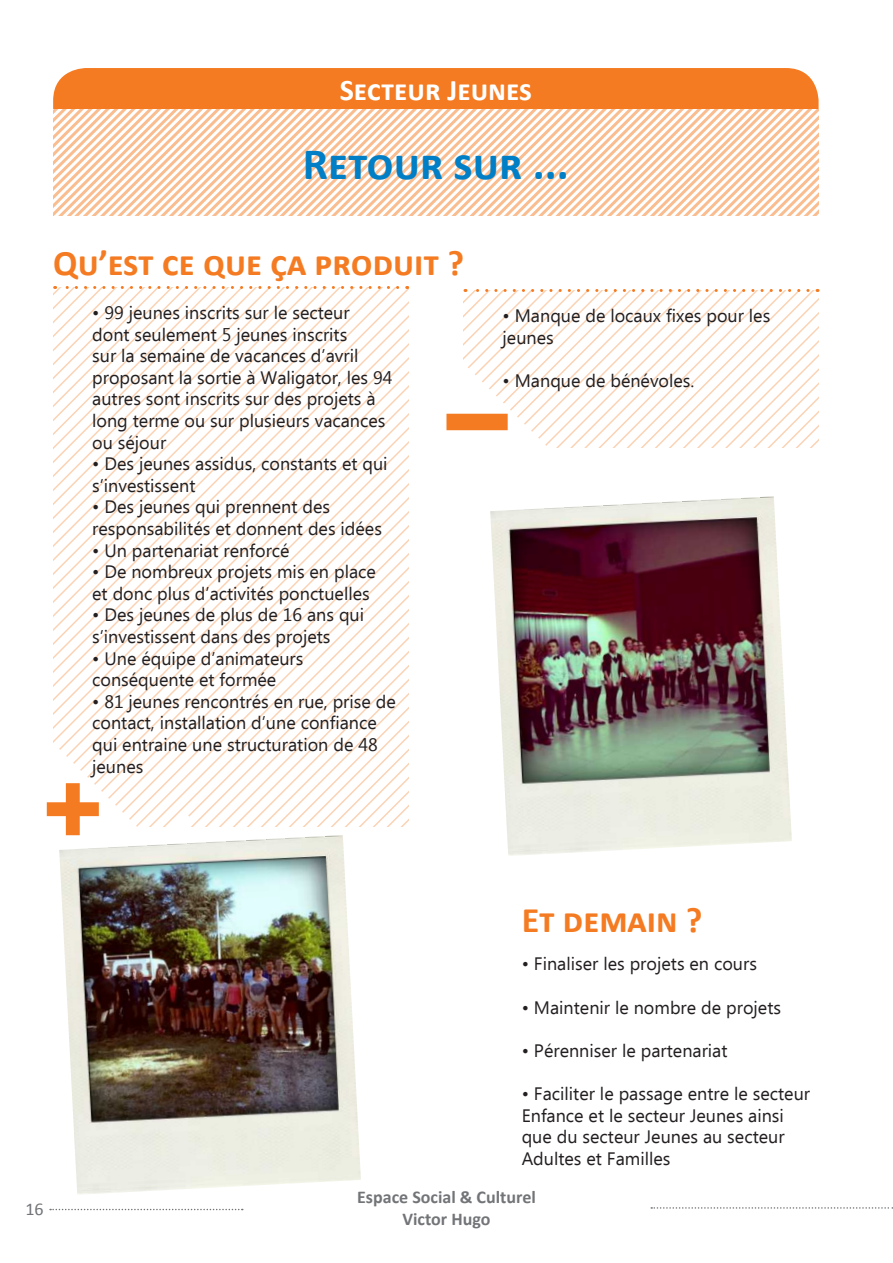
<style>
.page{position:relative;width:893px;height:1263px;background:#fff}
.page>*{position:absolute;margin:0;border:0;box-sizing:border-box;transform-origin:0 0}
.t1{font:700 45px "Calibri";color:#007fc6}
.t2{font:700 36px "Calibri";color:#f47b21}
.t3{font:700 30px "Calibri";color:#fff}
.t4{font:18px/21.6px "Ebrima";color:#231f20}
.t5{font:700 18px/21.6px "Calibri";color:#727477;text-align:center}
.t6{font:18px "Calibri";color:#727477}
</style>
<div class="page">
<svg style="left:50px;top:1209px;width:193px;height:1px"></svg>
<svg style="left:651px;top:1207px;width:242px;height:2px"></svg>
<div style="left:53px;top:68px;width:766px;height:89px;background:#f47b21;border-radius:33px"></div>
<svg style="left:53px;top:109px;width:766px;height:107px"></svg>
<svg style="left:219px;top:109px;width:529px;height:106px"></svg>
<img style="left:490px;top:496px;width:302px;height:360px">
<svg style="left:53px;top:626px;width:355px;height:7px"></svg>
<svg style="left:56px;top:619px;width:352px;height:7px"></svg>
<svg style="left:53px;top:612px;width:355px;height:7px"></svg>
<svg style="left:56px;top:605px;width:352px;height:7px"></svg>
<svg style="left:53px;top:598px;width:355px;height:7px"></svg>
<svg style="left:56px;top:591px;width:352px;height:7px"></svg>
<svg style="left:53px;top:584px;width:355px;height:7px"></svg>
<svg style="left:56px;top:577px;width:352px;height:7px"></svg>
<svg style="left:53px;top:570px;width:355px;height:7px"></svg>
<svg style="left:56px;top:563px;width:352px;height:7px"></svg>
<svg style="left:53px;top:556px;width:355px;height:7px"></svg>
<svg style="left:56px;top:549px;width:352px;height:7px"></svg>
<svg style="left:53px;top:542px;width:355px;height:7px"></svg>
<svg style="left:56px;top:287px;width:352px;height:255px"></svg>
<svg style="left:53px;top:287px;width:348px;height:248px"></svg>
<svg style="left:53px;top:289px;width:341px;height:239px"></svg>
<svg style="left:53px;top:289px;width:334px;height:232px"></svg>
<svg style="left:53px;top:287px;width:327px;height:227px"></svg>
<svg style="left:55px;top:286px;width:343px;height:3px"></svg>
<div style="left:446px;top:414px;width:62px;height:16px;background:#f47b21"></div>
<svg style="left:463px;top:289px;width:356px;height:158px"></svg>
<img style="left:59px;top:835px;width:302px;height:360px">
<h3 class="t3" style="left:340px;top:71px;width:194px">Secteur Jeunes</h3>
<h1 class="t1" style="left:303px;top:135px;width:267px">Retour sur ...</h1>
<h2 class="t2" style="left:53px;top:240px;width:412px">Qu’est ce que ça produit ?</h2>
<p class="t4" style="left:92px;top:303px;width:302px">• 99 jeunes inscrits sur le secteur<br>dont seulement 5 jeunes inscrits<br>sur la semaine de vacances d’avril proposant la sortie à Waligator, les 94 autres sont inscrits sur des projets à long terme ou sur plusieurs vacances ou séjour</p>
<p class="t4" style="left:92px;top:454px;width:297px">• Des jeunes assidus, constants et qui s’investissent</p>
<p class="t4" style="left:92px;top:497px;width:291px">• Des jeunes qui prennent des responsabilités et donnent des idées</p>
<p class="t4" style="left:92px;top:541px;width:199px">• Un partenariat renforcé</p>
<p class="t4" style="left:92px;top:562px;width:285px">• De nombreux projets mis en place et donc plus d’activités ponctuelles</p>
<p class="t4" style="left:92px;top:605px;width:273px">• Des jeunes de plus de 16 ans qui s’investissent dans des projets</p>
<p class="t4" style="left:92px;top:649px;width:213px">• Une équipe d’animateurs conséquente et formée</p>
<p class="t4" style="left:92px;top:692px;width:305px">• 81 jeunes rencontrés en rue, prise de contact, installation d’une confiance qui entraine une structuration de 48 jeunes</p>
<p class="t4" style="left:503px;top:306px;width:269px">• Manque de locaux fixes pour les jeunes</p>
<p class="t4" style="left:503px;top:371px;width:193px">• Manque de bénévoles.</p>
<p class="t6" style="left:26px;top:1197px;width:20px">16</p>
<h2 class="t2" style="left:522px;top:897px;width:182px">Et demain ?</h2>
<p class="t4" style="left:522px;top:954px;width:237px">• Finaliser les projets en cours</p>
<p class="t4" style="left:522px;top:998px;width:261px">• Maintenir le nombre de projets</p>
<p class="t4" style="left:522px;top:1041px;width:207px">• Pérenniser le partenariat</p>
<p class="t4" style="left:522px;top:1084px;width:290px">• Faciliter le passage entre le secteur<br>Enfance et le secteur Jeunes ainsi que du secteur Jeunes au secteur<br>Adultes et Familles</p>
<p class="t5" style="left:357px;top:1186px;width:180px">Espace Social &amp; Culturel<br>Victor Hugo</p>
</div>
